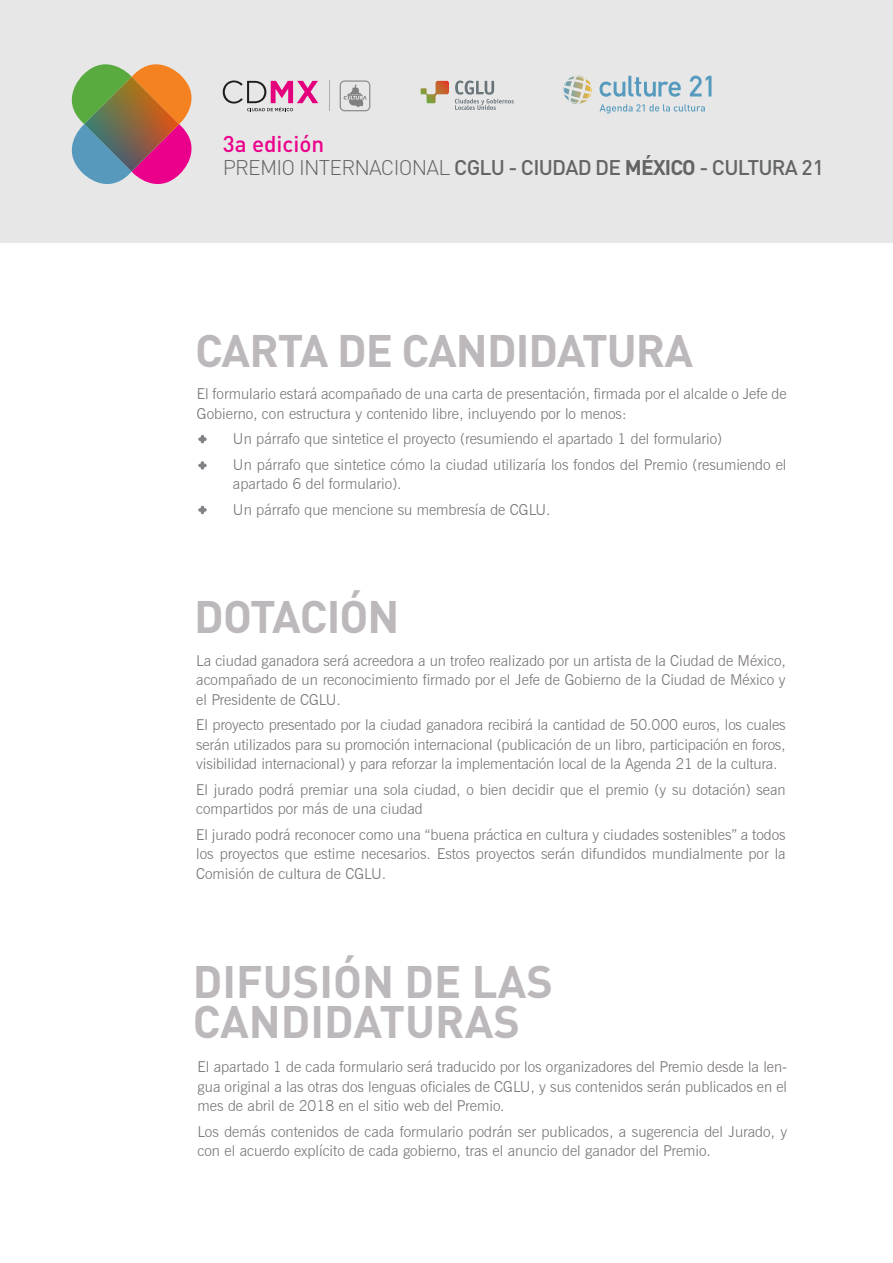
<style>
.page{position:relative;width:893px;height:1263px;background:#fff}
.page>*{position:absolute;margin:0;border:0;box-sizing:border-box;transform-origin:0 0}
.t1{font:700 45px "DIN Pro";letter-spacing:-.02em;color:#bcb8bc}
.t2{font:700 45px/40.5px "DIN Pro";color:#bcb8bc}
.t3{font:500 22.5px "DIN Pro";color:#eb008c}
.t4{font:500 21px "DIN Pro";letter-spacing:-.035em;color:#636466}
.t5{font:300 15px/19.5px "News Gothic BT";color:#777277}
.s1{font-weight:300}
.s2{font-weight:700}
</style>
<div class="page">
<div style="left:0;top:0;width:893px;height:242px;background:#e7e7e7"></div>
<svg style="left:71px;top:64px;width:121px;height:120px"></svg>
<img style="left:84px;top:77px;width:95px;height:47px">
<img style="left:84px;top:124px;width:95px;height:48px">
<svg style="left:340px;top:81px;width:30px;height:30px"></svg>
<hr style="left:329px;top:81px;width:1px;height:30px;background:#a9acb3">
<svg style="left:223px;top:81px;width:95px;height:30px"></svg>
<svg style="left:600px;top:104px;width:105px;height:10px"></svg>
<svg style="left:599px;top:76px;width:112px;height:21px"></svg>
<svg style="left:563px;top:76px;width:28px;height:16px"></svg>
<svg style="left:421px;top:81px;width:28px;height:22px"></svg>
<svg style="left:455px;top:81px;width:59px;height:29px"></svg>
<svg style="left:198px;top:435px;width:9px;height:9px"></svg>
<svg style="left:198px;top:461px;width:9px;height:9px"></svg>
<svg style="left:198px;top:505px;width:9px;height:9px"></svg>
<h2 class="t3" style="left:223px;top:129px;width:103px">3a edición</h2>
<h3 class="t4" style="left:223px;top:153px;width:603px"><span class="s1">PREMIO INTERNACIONAL</span> CGLU - CIUDAD DE <span class="s2">MÉXICO</span> - CULTURA 21</h3>
<h1 class="t1" style="left:195px;top:320px;width:500px">CARTA DE CANDIDATURA</h1>
<p class="t5" style="left:197px;top:384px;width:591px">El formulario estará acompañado de una carta de presentación, firmada por el alcalde o Jefe de<br>Gobierno, con estructura y contenido libre, incluyendo por lo menos:</p>
<p class="t5" style="left:233px;top:426px;width:555px;line-height:25.5px">Un párrafo que sintetice el proyecto (resumiendo el apartado 1 del formulario)<br>Un párrafo que sintetice cómo la ciudad utilizaría los fondos del Premio (resumiendo el</p>
<p class="t5" style="left:233px;top:471px;width:319px;line-height:25.5px">apartado 6 del formulario).<br>Un párrafo que mencione su membresía de CGLU.</p>
<h1 class="t1" style="left:194px;top:587px;width:207px">DOTACIÓN</h1>
<p class="t5" style="left:196px;top:650px;width:591px;text-align:justify">La ciudad ganadora será acreedora a un trofeo realizado por un artista de la Ciudad de México, acompañado de un reconocimiento firmado por el Jefe de Gobierno de la Ciudad de México y el Presidente de CGLU.</p>
<p class="t5" style="left:196px;top:715px;width:591px;text-align:justify">El proyecto presentado por la ciudad ganadora recibirá la cantidad de 50.000 euros, los cuales serán utilizados para su promoción internacional (publicación de un libro, participación en foros, visibilidad internacional) y para reforzar la implementación local de la Agenda 21 de la cultura.</p>
<p class="t5" style="left:196px;top:779px;width:591px">El jurado podrá premiar una sola ciudad, o bien decidir que el premio (y su dotación) sean compartidos por más de una ciudad</p>
<p class="t5" style="left:196px;top:824px;width:591px;text-align:justify">El jurado podrá reconocer como una “buena práctica en cultura y ciudades sostenibles” a todos los proyectos que estime necesarios. Estos proyectos serán difundidos mundialmente por la Comisión de cultura de CGLU.</p>
<h1 class="t2" style="left:193px;top:959px;width:362px">DIFUSIÓN DE LAS<br>CANDIDATURAS</h1>
<p class="t5" style="left:198px;top:1057px;width:591px;text-align:justify">El apartado 1 de cada formulario será traducido por los organizadores del Premio desde la len&shy;gua original a las otras dos lenguas oficiales de CGLU, y sus contenidos serán publicados en el mes de abril de 2018 en el sitio web del Premio.</p>
<p class="t5" style="left:198px;top:1122px;width:591px">Los demás contenidos de cada formulario podrán ser publicados, a sugerencia del Jurado, y con el acuerdo explícito de cada gobierno, tras el anuncio del ganador del Premio.</p>
</div>
